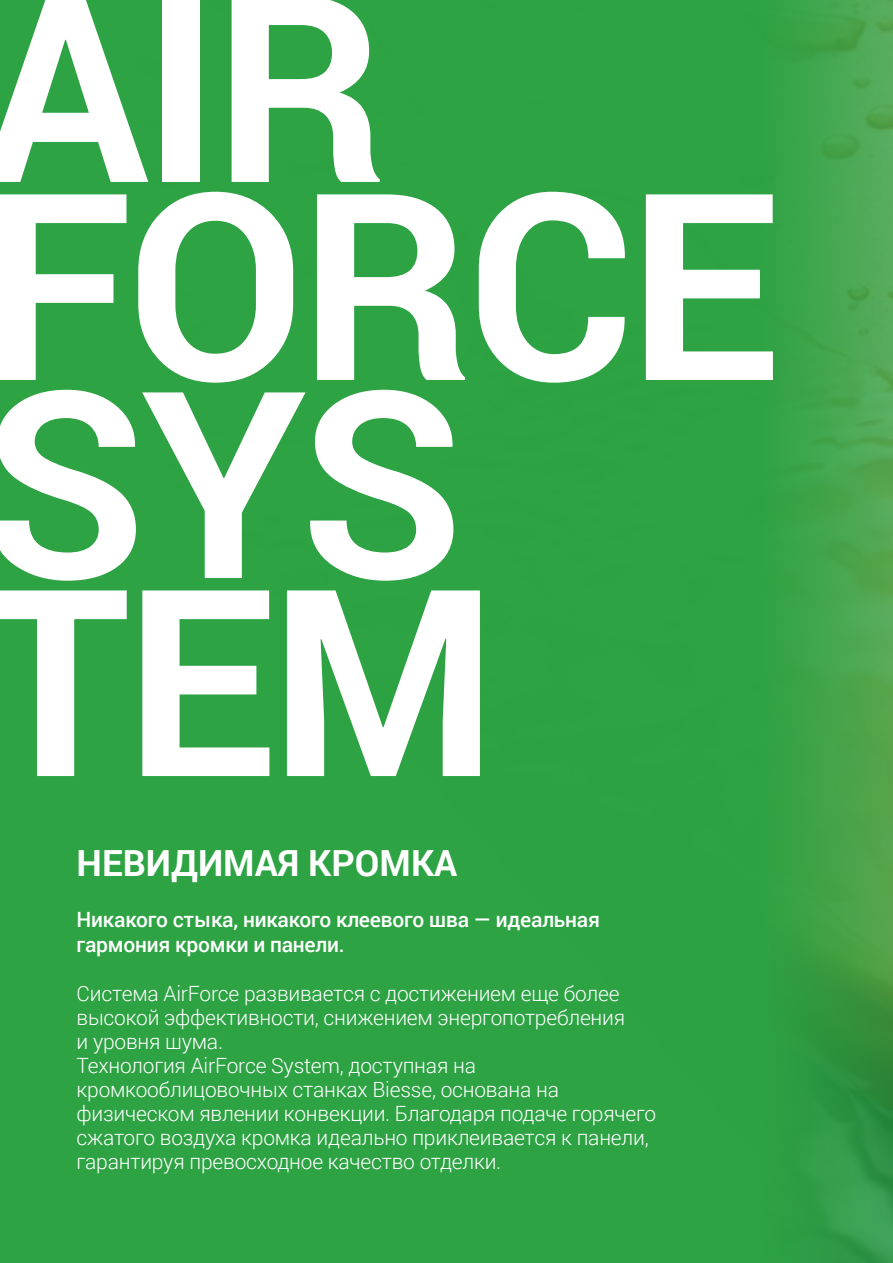
<style>
.page{position:relative;width:893px;height:1263px;background:#2da343}
.page>*{position:absolute;margin:0;border:0;box-sizing:border-box;transform-origin:0 0}
.t1{font:700 261px "Roboto";letter-spacing:-.02em;color:#fff}
.t2{font:700 36px "Roboto";color:#fff}
.PAG_VERDI_-_TESTO{font:300 21px/24px "Roboto";letter-spacing:-.01em;color:#fff}
.PAG_VERDI_-_INTRO{font:500 21px/25.2px "Roboto";letter-spacing:-.01em;color:#fff}
</style>
<div class="page">
<img style="left:789px;top:0;width:104px;height:1263px">
<p class="t1" style="left:-19px;top:-95px;width:407px">AIR</p>
<p class="t1" style="left:-19px;top:103px;width:799px">FORCE</p>
<p class="t1" style="left:-19px;top:301px;width:484px">SYS</p>
<p class="t1" style="left:-19px;top:499px;width:518px">TEM</p>
<p class="t2" style="left:77px;top:838px;width:382px">НЕВИДИМАЯ КРОМКА</p>
<p class="PAG_VERDI_-_INTRO" style="left:77px;top:906px;width:525px">Никакого стыка, никакого клеевого шва — идеальная гармония кромки и панели.</p>
<p class="PAG_VERDI_-_TESTO" style="left:77px;top:981px;width:550px">Система AirForce развивается с достижением еще более высокой эффективности, снижением энергопотребления и уровня шума.</p>
<p class="PAG_VERDI_-_TESTO" style="left:77px;top:1053px;width:581px">Технология AirForce System, доступная на кромкооблицовочных станках Biesse, основана на физическом явлении конвекции. Благодаря подаче горячего сжатого воздуха кромка идеально приклеивается к панели, гарантируя превосходное качество отделки.</p>
</div>
